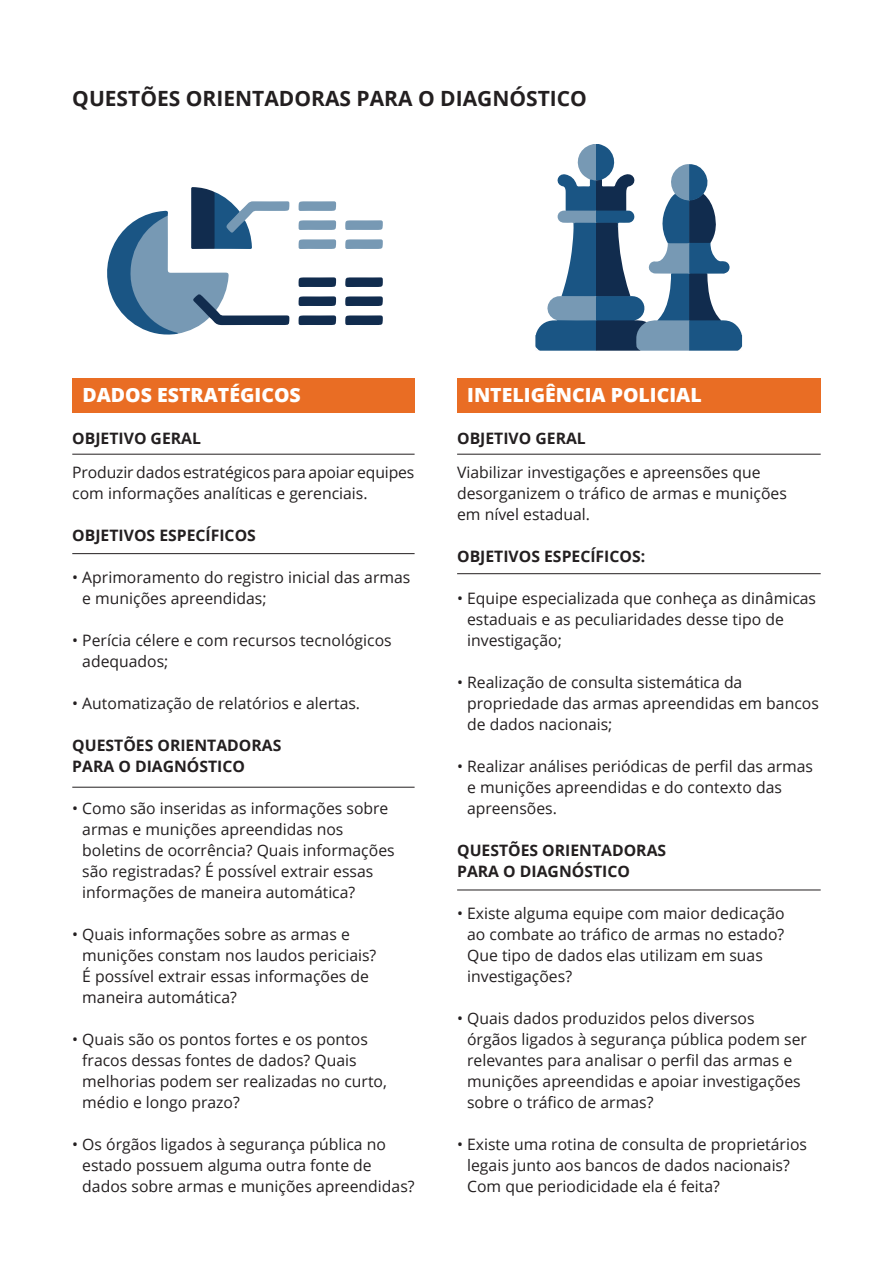
<style>
.page{position:relative;width:893px;height:1263px;background:#fff}
.page>*{position:absolute;margin:0;border:0;box-sizing:border-box;transform-origin:0 0}
.t1{font:700 21px "Open Sans";color:#231f20}
.t2{font:800 19.5px "Open Sans";color:#fff}
.t3{font:15.75px/21px "Open Sans";color:#231f20}
.t4{font:700 15.75px "Open Sans";color:#231f20}
</style>
<div class="page">
<div style="left:457px;top:378px;width:364px;height:34px;background:#e96d24"></div>
<div style="left:72px;top:378px;width:343px;height:34px;background:#e96d24"></div>
<hr style="left:72px;top:454px;width:343px;height:1px;background:#231f20">
<hr style="left:457px;top:454px;width:364px;height:1px;background:#231f20">
<hr style="left:457px;top:573px;width:364px;height:1px;background:#231f20">
<hr style="left:457px;top:890px;width:364px;height:1px;background:#231f20">
<hr style="left:72px;top:553px;width:343px;height:1px;background:#231f20">
<hr style="left:72px;top:787px;width:343px;height:1px;background:#231f20">
<svg style="left:535px;top:144px;width:208px;height:207px"></svg>
<svg style="left:107px;top:187px;width:182px;height:148px"></svg>
<svg style="left:345px;top:315px;width:38px;height:10px"></svg>
<svg style="left:298px;top:315px;width:38px;height:10px"></svg>
<svg style="left:345px;top:296px;width:38px;height:10px"></svg>
<svg style="left:298px;top:296px;width:38px;height:10px"></svg>
<svg style="left:345px;top:277px;width:38px;height:10px"></svg>
<svg style="left:298px;top:277px;width:38px;height:10px"></svg>
<svg style="left:345px;top:239px;width:38px;height:10px"></svg>
<svg style="left:298px;top:239px;width:38px;height:10px"></svg>
<svg style="left:345px;top:220px;width:38px;height:10px"></svg>
<svg style="left:298px;top:220px;width:38px;height:10px"></svg>
<svg style="left:298px;top:201px;width:38px;height:10px"></svg>
<h1 class="t1" style="left:72px;top:84px;width:516px">QUESTÕES ORIENTADORAS PARA O DIAGNÓSTICO</h1>
<p class="t2" style="left:82px;top:380px;width:15px">DADOS</p>
<p class="t2" style="left:157px;top:380px;width:13px">ESTRAT</p>
<p class="t2" style="left:229px;top:380px;width:59px">ÉGICOS</p>
<p class="t4" style="left:72px;top:427px;width:90px">OBJETIVO GERAL</p>
<p class="t3" style="left:72px;top:461px;width:344px">Produzir dados estratégicos para apoiar equipes com informações analíticas e gerenciais.</p>
<p class="t4" style="left:72px;top:524px;width:97px">OBJETIVOS ESPEC</p>
<p class="t4" style="left:206px;top:524px;width:15px">ÍFICOS</p>
<p class="t3" style="left:82px;top:566px;width:330px;text-indent:-10px">• Aprimoramento do registro inicial das armas e munições apreendidas;</p>
<p class="t3" style="left:82px;top:629px;width:311px;text-indent:-10px">• Perícia célere e com recursos tecnológicos adequados;</p>
<p class="t3" style="left:72px;top:692px;width:289px">• Automatização de relatórios e alertas.</p>
<p class="t4" style="left:72px;top:734px;width:24px">QUESTÕES</p>
<p class="t4" style="left:157px;top:734px;width:12px">ORIENTADORAS</p>
<p class="t4" style="left:72px;top:755px;width:12px">PARA</p>
<p class="t4" style="left:118px;top:755px;width:28px">O DIAGNÓSTICO</p>
<p class="t3" style="left:82px;top:797px;width:314px;text-indent:-10px">• Como são inseridas as informações sobre armas e munições apreendidas nos boletins de ocorrência? Quais informações são registradas? É possível extrair essas informações de maneira automática?</p>
<p class="t3" style="left:82px;top:923px;width:296px;text-indent:-10px">• Quais informações sobre as armas e munições constam nos laudos periciais?<br>É possível extrair essas informações de maneira automática?</p>
<p class="t3" style="left:82px;top:1028px;width:306px;text-indent:-10px">• Quais são os pontos fortes e os pontos fracos dessas fontes de dados? Quais melhorias podem ser realizadas no curto, médio e longo prazo?</p>
<p class="t3" style="left:82px;top:1133px;width:334px;text-indent:-10px">• Os órgãos ligados à segurança pública no estado possuem alguma outra fonte de dados sobre armas e munições apreendidas?</p>
<p class="t2" style="left:467px;top:380px;width:20px">INTEL</p>
<p class="t2" style="left:524px;top:380px;width:166px">IGÊNCIA POLICIAL</p>
<p class="t4" style="left:457px;top:427px;width:90px">OBJETIVO GERAL</p>
<p class="t3" style="left:457px;top:461px;width:331px">Viabilizar investigações e apreensões que desorganizem o tráfico de armas e munições em nível estadual.</p>
<p class="t4" style="left:457px;top:545px;width:97px">OBJETIVOS ESPEC</p>
<p class="t4" style="left:590px;top:545px;width:15px">ÍFICOS</p>
<p class="t4" style="left:641px;top:545px;width:6px">:</p>
<p class="t3" style="left:467px;top:587px;width:350px;text-indent:-10px">• Equipe especializada que conheça as dinâmicas estaduais e as peculiaridades desse tipo de investigação;</p>
<p class="t3" style="left:467px;top:671px;width:353px;text-indent:-10px">• Realização de consulta sistemática da propriedade das armas apreendidas em bancos de dados nacionais;</p>
<p class="t3" style="left:467px;top:755px;width:347px;text-indent:-10px">• Realizar análises periódicas de perfil das armas e munições apreendidas e do contexto das apreensões.</p>
<p class="t4" style="left:457px;top:839px;width:24px">QUESTÕES</p>
<p class="t4" style="left:542px;top:839px;width:12px">ORIENTADORAS</p>
<p class="t4" style="left:457px;top:860px;width:12px">PARA</p>
<p class="t4" style="left:503px;top:860px;width:28px">O DIAGNÓSTICO</p>
<p class="t3" style="left:467px;top:902px;width:319px;text-indent:-10px">• Existe alguma equipe com maior dedicação ao combate ao tráfico de armas no estado?<br>Que tipo de dados elas utilizam em suas investigações?</p>
<p class="t3" style="left:467px;top:1007px;width:341px;text-indent:-10px">• Quais dados produzidos pelos diversos órgãos ligados à segurança pública podem ser relevantes para analisar o perfil das armas e munições apreendidas e apoiar investigações sobre o tráfico de armas?</p>
<p class="t3" style="left:467px;top:1133px;width:341px;text-indent:-10px">• Existe uma rotina de consulta de proprietários legais junto aos bancos de dados nacionais?<br>Com que periodicidade ela é feita?</p>
</div>
